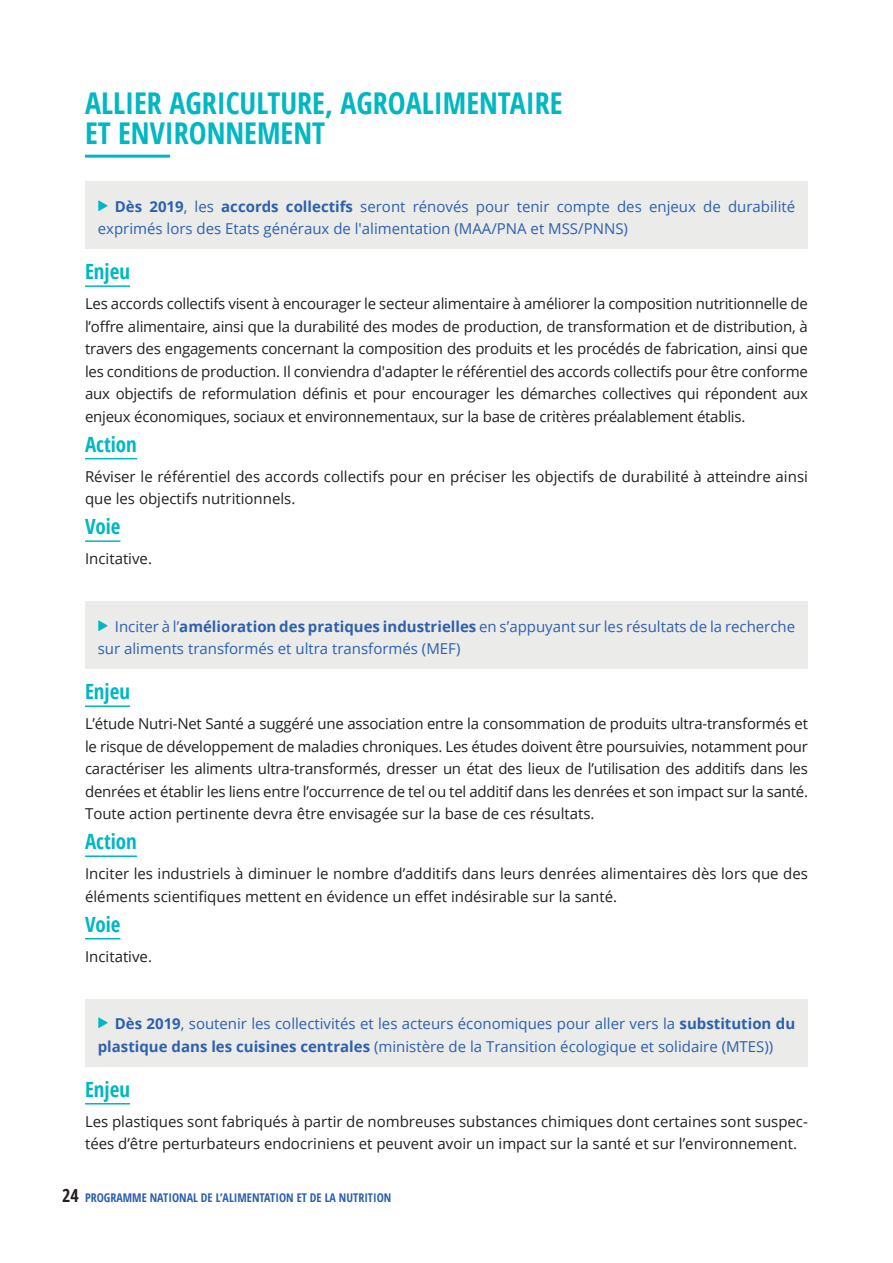
<style>
.page{position:relative;width:893px;height:1263px;background:#fff}
.page>*{position:absolute;margin:0;border:0;box-sizing:border-box;transform-origin:0 0}
.t1{font:700 condensed 30px/30px "Open Sans";color:#00b7c2}
.t2{font:700 condensed 21px "Open Sans";color:#00b7c2}
.t3{font:15px/22.5px "Open Sans";color:#231f20}
.t4{font:15px/22.5px "Open Sans";color:#2d60ad}
.t5{font:700 condensed 12px "Open Sans";color:#2d60ad}
.s1{font-weight:700}
.s2{font-size:18px;color:#231f20}
</style>
<div class="page">
<div style="left:85px;top:999px;width:723px;height:68px;background:#ebebea"></div>
<div style="left:85px;top:182px;width:723px;height:67px;background:#ebebea"></div>
<div style="left:85px;top:602px;width:723px;height:67px;background:#ebebea"></div>
<hr style="left:85px;top:155px;width:85px;height:3px;background:#00b7c2">
<hr style="left:85px;top:285px;width:45px;height:2px;background:#00b7c2">
<hr style="left:85px;top:458px;width:52px;height:1px;background:#00b7c2">
<hr style="left:85px;top:540px;width:35px;height:2px;background:#00b7c2">
<hr style="left:85px;top:705px;width:45px;height:2px;background:#00b7c2">
<hr style="left:85px;top:855px;width:52px;height:2px;background:#00b7c2">
<hr style="left:85px;top:938px;width:35px;height:1px;background:#00b7c2">
<hr style="left:85px;top:1103px;width:45px;height:1px;background:#00b7c2">
<h1 class="t1" style="left:85px;top:87px;width:479px">ALLIER AGRICULTURE, AGROALIMENTAIRE<br>ET ENVIRONNEMENT</h1>
<p class="t4" style="left:98px;top:194px;width:699px;text-indent:17px"><span class="s1">Dès 2019</span>, les <span class="s1">accords collectifs</span> seront rénovés pour tenir compte des enjeux de durabilité exprimés lors des Etats généraux de l'alimentation (MAA/PNA et MSS/PNNS)</p>
<h2 class="t2" style="left:85px;top:257px;width:47px">Enjeu</h2>
<p class="t3" style="left:85px;top:292px;width:724px;text-align:justify">Les accords collectifs visent à encourager le secteur alimentaire à améliorer la composition nutritionnelle de l’offre alimentaire, ainsi que la durabilité des modes de production, de transformation et de distribution, à travers des engagements concernant la composition des produits et les procédés de fabrication, ainsi que les conditions de production. Il conviendra d'adapter le référentiel des accords collectifs pour être conforme aux objectifs de reformulation définis et pour encourager les démarches collectives qui répondent aux enjeux économiques, sociaux et environnementaux, sur la base de critères préalablement établis.</p>
<h2 class="t2" style="left:85px;top:429px;width:53px">Action</h2>
<p class="t3" style="left:85px;top:464px;width:724px">Réviser le référentiel des accords collectifs pour en préciser les objectifs de durabilité à atteindre ainsi que les objectifs nutritionnels.</p>
<h2 class="t2" style="left:85px;top:512px;width:37px">Voie</h2>
<p class="t3" style="left:85px;top:547px;width:68px">Incitative.</p>
<p class="t4" style="left:98px;top:614px;width:699px;text-indent:17px">Inciter à l’<span class="s1">amélioration des pratiques industrielles</span> en s’appuyant sur les résultats de la recherche sur aliments transformés et ultra transformés (MEF)</p>
<h2 class="t2" style="left:85px;top:677px;width:47px">Enjeu</h2>
<p class="t3" style="left:85px;top:712px;width:724px;text-align:justify">L’étude Nutri-Net Santé a suggéré une association entre la consommation de produits ultra-transformés et le risque de développement de maladies chroniques. Les études doivent être poursuivies, notamment pour caractériser les aliments ultra-transformés, dresser un état des lieux de l’utilisation des additifs dans les denrées et établir les liens entre l’occurrence de tel ou tel additif dans les denrées et son impact sur la santé.<br>Toute action pertinente devra être envisagée sur la base de ces résultats.</p>
<h2 class="t2" style="left:85px;top:827px;width:53px">Action</h2>
<p class="t3" style="left:85px;top:862px;width:724px">Inciter les industriels à diminuer le nombre d’additifs dans leurs denrées alimentaires dès lors que des éléments scientifiques mettent en évidence un effet indésirable sur la santé.</p>
<h2 class="t2" style="left:85px;top:909px;width:37px">Voie</h2>
<p class="t3" style="left:85px;top:944px;width:68px">Incitative.</p>
<p class="t4" style="left:98px;top:1012px;width:699px;text-indent:17px"><span class="s1">Dès 2019</span>, soutenir les collectivités et les acteurs économiques pour aller vers la <span class="s1">substitution du plastique dans les cuisines centrales</span> (ministère de la Transition écologique et solidaire (MTES))</p>
<h2 class="t2" style="left:85px;top:1074px;width:47px">Enjeu</h2>
<p class="t3" style="left:85px;top:1109px;width:724px">Les plastiques sont fabriqués à partir de nombreuses substances chimiques dont certaines sont suspec&shy;tées d’être perturbateurs endocriniens et peuvent avoir un impact sur la santé et sur l’environnement.</p>
<p class="t5" style="left:62px;top:1189px;width:331px"><span class="s2">24</span> PROGRAMME NATIONAL DE L’ALIMENTATION ET DE LA NUTRITION</p>
</div>
